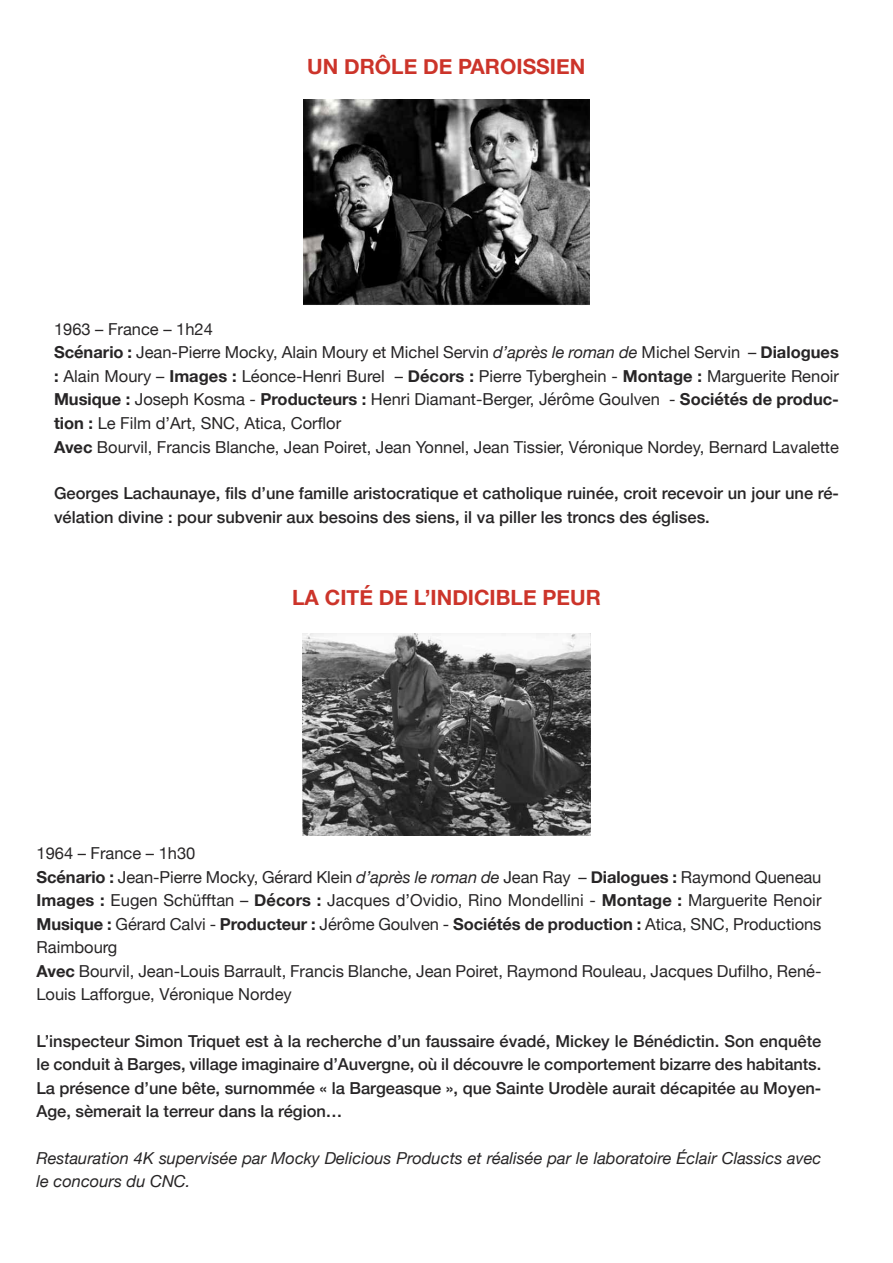
<style>
.page{position:relative;width:893px;height:1263px;background:#fff}
.page>*{position:absolute;margin:0;border:0;box-sizing:border-box;transform-origin:0 0}
.t1{font:700 21px "Helvetica Neue";color:#cc342a}
.t2{font:16.5px/23.4px "Helvetica Neue";color:#272526}
.t3{font:500 16.5px/23.5px "Helvetica Neue";color:#272526}
.t4{font:italic 16.5px/23.1px "Helvetica Neue";color:#272526}
.s1{font-weight:700}
.s2{font-style:italic}
</style>
<div class="page">
<img style="left:304px;top:99px;width:285px;height:206px">
<img style="left:303px;top:633px;width:287px;height:202px">
<p class="t1" style="left:307px;top:54px;width:280px">UN DRÔLE DE PAROISSIEN</p>
<p class="t2" style="left:54px;top:317px;width:786px">1963 – France – 1h24<br><span class="s1">Scénario :</span> Jean-Pierre Mocky, Alain Moury et Michel Servin <span class="s2">d’après le roman de</span> Michel Servin – <span class="s1">Dialogues :</span> Alain Moury – <span class="s1">Images :</span> Léonce-Henri Burel – <span class="s1">Décors :</span> Pierre Tyberghein - <span class="s1">Montage :</span> Marguerite Renoir <span class="s1">Musique :</span> Joseph Kosma - <span class="s1">Producteurs :</span> Henri Diamant-Berger, Jérôme Goulven - <span class="s1">Sociétés de produc&shy;tion :</span> Le Film d’Art, SNC, Atica, Corflor<br><span class="s1">Avec</span> Bourvil, Francis Blanche, Jean Poiret, Jean Yonnel, Jean Tissier, Véronique Nordey, Bernard Lavalette</p>
<p class="t3" style="left:54px;top:481px;width:786px">Georges Lachaunaye, fils d’une famille aristocratique et catholique ruinée, croit recevoir un jour une ré&shy;vélation divine : pour subvenir aux besoins des siens, il va piller les troncs des églises.</p>
<p class="t1" style="left:292px;top:584px;width:310px">LA CITÉ DE L’INDICIBLE PEUR</p>
<p class="t2" style="left:36px;top:842px;width:786px">1964 – France – 1h30<br><span class="s1">Scénario :</span> Jean-Pierre Mocky, Gérard Klein <span class="s2">d’après le roman de</span> Jean Ray – <span class="s1">Dialogues :</span> Raymond Queneau <span class="s1">Images :</span> Eugen Schüfftan – <span class="s1">Décors :</span> Jacques d’Ovidio, Rino Mondellini - <span class="s1">Montage :</span> Marguerite Renoir <span class="s1">Musique :</span> Gérard Calvi - <span class="s1">Producteur :</span> Jérôme Goulven - <span class="s1">Sociétés de production :</span> Atica, SNC, Productions Raimbourg<br><span class="s1">Avec</span> Bourvil, Jean-Louis Barrault, Francis Blanche, Jean Poiret, Raymond Rouleau, Jacques Dufilho, René-Louis Lafforgue, Véronique Nordey</p>
<p class="t3" style="left:36px;top:1028px;width:786px;text-align:justify">L’inspecteur Simon Triquet est à la recherche d’un faussaire évadé, Mickey le Bénédictin. Son enquête le conduit à Barges, village imaginaire d’Auvergne, où il découvre le comportement bizarre des habitants.<br>La présence d’une bête, surnommée « la Bargeasque », que Sainte Urodèle aurait décapitée au Moyen-Age, sèmerait la terreur dans la région…</p>
<p class="t4" style="left:36px;top:1146px;width:786px">Restauration 4K supervisée par Mocky Delicious Products et réalisée par le laboratoire Éclair Classics avec le concours du CNC.</p>
</div>
